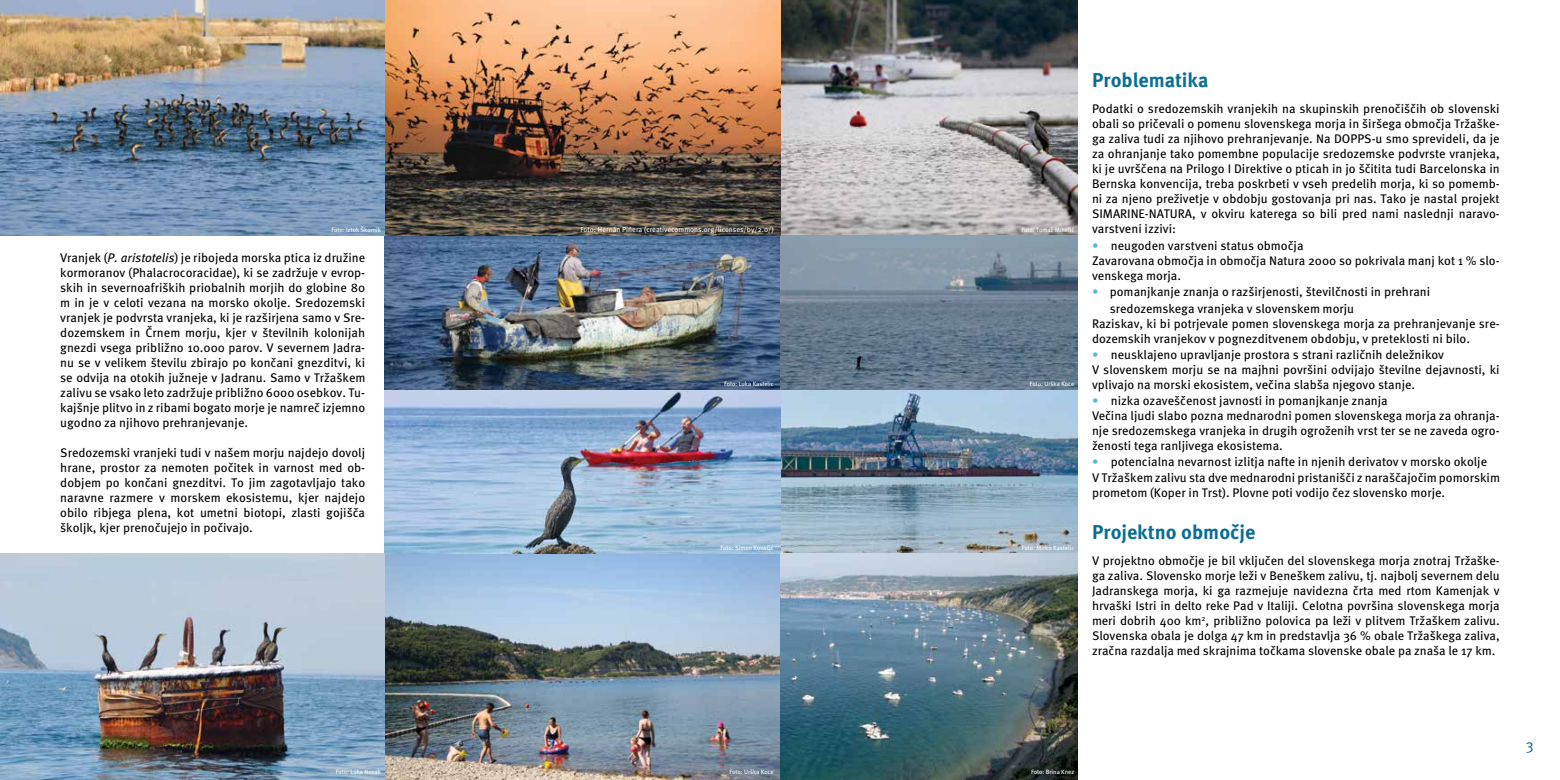
<style>
.page{position:relative;width:1560px;height:780px;background:#fff}
.page>*{position:absolute;margin:0;border:0;box-sizing:border-box;transform-origin:0 0}
.t1{font:700 20px "FF Meta Pro";color:#0a6d94}
.t2{font:15px "FF Meta Pro";color:#005a84}
.t3{font:12.5px/15px "FF Meta Pro";color:#000}
.t4{font:7.25px "FF Meta Pro";color:#fff}
.t5{font:6.25px "Meta Book CE";color:#fff}
.s1{font-style:italic}
.s2{color:#56b9d5}
</style>
<div class="page">
<img style="left:384px;top:0;width:693px;height:553px">
<img style="left:0;top:553px;width:1077px;height:227px">
<img style="left:0;top:0;width:384px;height:236px">
<p class="t5" style="left:331px;top:226px;width:51px">Foto: Iztok Škornik</p>
<p class="t3" style="left:60px;top:249px;width:307px;text-align:justify">Vranjek (<span class="s1">P. aristotelis</span>) je ribojeda morska ptica iz družine kormoranov (Phalacrocoracidae), ki se zadržuje v evrop&shy;skih in severnoafriških priobalnih morjih do globine 80 m in je v celoti vezana na morsko okolje. Sredozemski vranjek je podvrsta vranjeka, ki je razširjena samo v Sre&shy;dozemskem in Črnem morju, kjer v številnih kolonijah gnezdi vsega približno 10.000 parov. V severnem Jadra&shy;nu se v velikem številu zbirajo po končani gnezditvi, ki se odvija na otokih južneje v Jadranu. Samo v Tržaškem zalivu se vsako leto zadržuje približno 6000 osebkov. Tu&shy;kajšnje plitvo in z ribami bogato morje je namreč izjemno ugodno za njihovo prehranjevanje.</p>
<p class="t3" style="left:60px;top:444px;width:306px;text-align:justify">Sredozemski vranjeki tudi v našem morju najdejo dovolj hrane, prostor za nemoten počitek in varnost med ob&shy;dobjem po končani gnezditvi. To jim zagotavljajo tako naravne razmere v morskem ekosistemu, kjer najdejo obilo ribjega plena, kot umetni biotopi, zlasti gojišča školjk, kjer prenočujejo in počivajo.</p>
<p class="t5" style="left:336px;top:768px;width:47px">Foto: Luka Novak</p>
<p class="t4" style="left:580px;top:224px;width:195px">Foto: Hernán Piñera (creativecommons.org/licenses/by/2.0/)</p>
<p class="t5" style="left:724px;top:380px;width:51px">Foto: Luka Kastelic</p>
<p class="t5" style="left:720px;top:544px;width:55px">Foto: Simon Kovačič</p>
<p class="t5" style="left:729px;top:768px;width:46px">Foto: Urška Koce</p>
<p class="t5" style="left:1021px;top:226px;width:54px">Foto: Tomaž Mihelič</p>
<p class="t5" style="left:1029px;top:380px;width:46px">Foto: Urška Koce</p>
<p class="t5" style="left:1021px;top:544px;width:54px">Foto: Mirko Kastelic</p>
<h1 class="t1" style="left:1091px;top:64px;width:118px">Problematika</h1>
<p class="t3" style="left:1091px;top:100px;width:409px;text-align:justify">Podatki o sredozemskih vranjekih na skupinskih prenočiščih ob slovenski obali so pričevali o pomenu slovenskega morja in širšega območja Tržaške&shy;ga zaliva tudi za njihovo prehranjevanje. Na DOPPS-u smo sprevideli, da je za ohranjanje tako pomembne populacije sredozemske podvrste vranjeka, ki je uvrščena na Prilogo I Direktive o pticah in jo ščitita tudi Barcelonska in Bernska konvencija, treba poskrbeti v vseh predelih morja, ki so pomemb&shy;ni za njeno preživetje v obdobju gostovanja pri nas. Tako je nastal projekt SIMARINE-NATURA, v okviru katerega so bili pred nami naslednji naravo&shy;varstveni izzivi:</p>
<p class="t3" style="left:1091px;top:237px;width:409px"><span class="s2">•</span> neugoden varstveni status območja<br>Zavarovana območja in območja Natura 2000 so pokrivala manj kot 1 % slo&shy;venskega morja.</p>
<p class="t3" style="left:1109px;top:283px;width:322px;line-height:16.2px;text-indent:-18px"><span class="s2">•</span> pomanjkanje znanja o razširjenosti, številčnosti in prehrani sredozemskega vranjeka v slovenskem morju</p>
<p class="t3" style="left:1091px;top:315px;width:409px">Raziskav, ki bi potrjevale pomen slovenskega morja za prehranjevanje sre&shy;dozemskih vranjekov v pognezditvenem obdobju, v preteklosti ni bilo.</p>
<p class="t3" style="left:1091px;top:346px;width:409px"><span class="s2">•</span> neusklajeno upravljanje prostora s strani različnih deležnikov<br>V slovenskem morju se na majhni površini odvijajo številne dejavnosti, ki vplivajo na morski ekosistem, večina slabša njegovo stanje.</p>
<p class="t3" style="left:1091px;top:392px;width:409px"><span class="s2">•</span> nizka ozaveščenost javnosti in pomanjkanje znanja<br>Večina ljudi slabo pozna mednarodni pomen slovenskega morja za ohranja&shy;nje sredozemskega vranjeka in drugih ogroženih vrst ter se ne zaveda ogro&shy;ženosti tega ranljivega ekosistema.</p>
<p class="t3" style="left:1091px;top:454px;width:409px"><span class="s2">•</span> potencialna nevarnost izlitja nafte in njenih derivatov v morsko okolje<br>V Tržaškem zalivu sta dve mednarodni pristanišči z naraščajočim pomorskim prometom (Koper in Trst). Plovne poti vodijo čez slovensko morje.</p>
<h1 class="t1" style="left:1091px;top:516px;width:165px">Projektno območje</h1>
<p class="t3" style="left:1091px;top:552px;width:409px;text-align:justify">V projektno območje je bil vključen del slovenskega morja znotraj Tržaške&shy;ga zaliva. Slovensko morje leži v Beneškem zalivu, tj. najbolj severnem delu Jadranskega morja, ki ga razmejuje navidezna črta med rtom Kamenjak v hrvaški Istri in delto reke Pad v Italiji. Celotna površina slovenskega morja meri dobrih 400 km<sup>2</sup>, približno polovica pa leži v plitvem Tržaškem zalivu.<br>Slovenska obala je dolga 47 km in predstavlja 36 % obale Tržaškega zaliva, zračna razdalja med skrajnima točkama slovenske obale pa znaša le 17 km.</p>
<p class="t5" style="left:1030px;top:767px;width:45px">Foto: Brina Knez</p>
<p class="t2" style="left:1525px;top:733px;width:9px">3</p>
</div>
